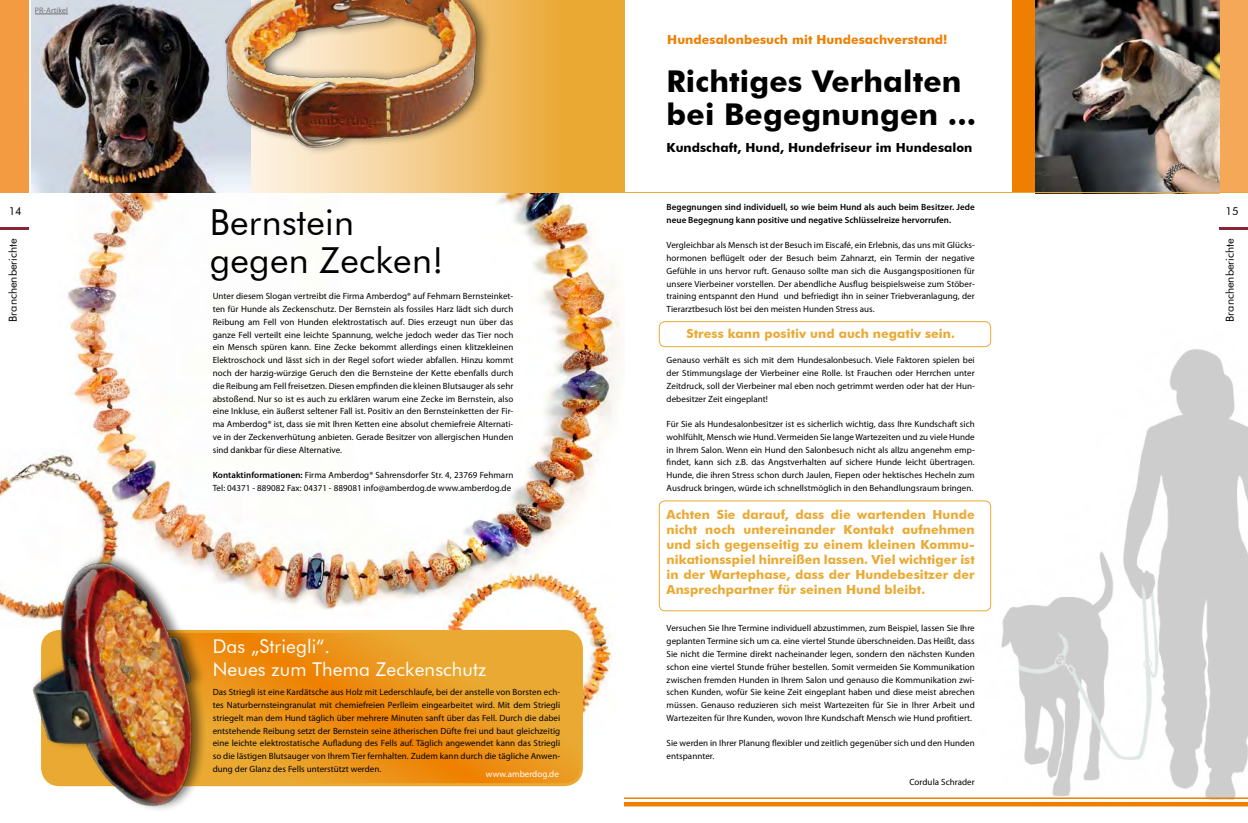
<style>
.page{position:relative;width:1248px;height:823px;background:#fff}
.page>*{position:absolute;margin:0;border:0;box-sizing:border-box;transform-origin:0 0}
.t1{font:35.8px/38px "Futura BT";letter-spacing:.005em;color:#000}
.t2{font:700 30px/33px "Futura BT";letter-spacing:.005em;color:#000}
.t3{font:19px/22.8px "Futura BT";letter-spacing:.005em;color:#fff}
.t4{font:700 12.5px/15px "Futura BT";letter-spacing:.005em;color:#eaa932;text-align:justify}
.t5{font:700 12.5px "Futura BT";letter-spacing:.005em;color:#000}
.t6{font:700 12.5px "Futura BT";letter-spacing:.005em;color:#ee7f00}
.t7{font:11px "Futura BT";color:#000}
.t8{font:9px/12.8px "Myriad Pro";letter-spacing:.005em;color:#000;text-align:justify}
.t9{font:600 9px/12.8px "Myriad Pro";letter-spacing:.005em;color:#000}
.t10{font:9px "Myriad Pro";letter-spacing:.005em;color:#fff}
.t11{font:8px "Myriad Pro";letter-spacing:.005em;color:#707173}
.s1{font-weight:600}
</style>
<div class="page">
<img style="left:67px;top:193px;width:553px;height:417px">
<img style="left:440px;top:567px;width:176px;height:147px">
<img style="left:0;top:448px;width:132px;height:87px">
<hr style="left:0;top:227px;width:28px;height:3px;background:#8a2337">
<svg style="left:250px;top:0;width:374px;height:193px;background:#eeb95b"></svg>
<svg style="left:241px;top:631px;width:340px;height:153px;background:#eb971d"></svg>
<div style="left:41px;top:629px;width:542px;height:156px;border:3px solid #eaa932;border-radius:17px"></div>
<div style="left:0;top:0;width:28px;height:193px;background:#f39b40"></div>
<img style="left:31px;top:0;width:219px;height:193px">
<div style="left:221px;top:0;width:269px;height:155px;background:#000;opacity:.55"></div>
<img style="left:213px;top:0;width:282px;height:151px">
<img style="left:0;top:535px;width:241px;height:275px">
<hr style="left:1219px;top:227px;width:28px;height:3px;background:#8a2337">
<img style="left:952px;top:330px;width:295px;height:470px">
<div style="left:1012px;top:0;width:235px;height:193px;background:#ee7f00"></div>
<div style="left:1219px;top:0;width:28px;height:193px;background:#f5a858"></div>
<img style="left:1035px;top:0;width:184px;height:192px">
<hr style="left:624px;top:192px;width:623px;height:1px;background:#eaa932">
<div style="left:659px;top:321px;width:331px;height:25px;background:#fff;border-radius:6px"></div>
<div style="left:659px;top:321px;width:331px;height:26px;border:1px solid #eaa932;border-radius:6px"></div>
<div style="left:659px;top:500px;width:331px;height:110px;background:#fff;border-radius:6px"></div>
<div style="left:659px;top:500px;width:331px;height:110px;border:1px solid #eaa932;border-radius:6px"></div>
<hr style="left:624px;top:797px;width:623px;height:1px;background:#ee7f00">
<div style="left:624px;top:801px;width:623px;height:5px;background:#ee7f00"></div>
<hr style="left:35px;top:14px;width:33px;height:1px;background:#707173">
<p class="t11" style="left:35px;top:5px;width:35px">PR-Artikel</p>
<p class="t7" style="left:9px;top:205px;width:14px">14</p>
<h1 class="t1" style="left:210px;top:203px;width:235px">Bernstein gegen Zecken!</h1>
<p class="t7" style="left:6px;top:321px;width:85px;rotate:-90deg">Branchenberichte</p>
<p class="t8" style="left:213px;top:289px;width:302px">Unter diesem Slogan vertreibt die Firma Amberdog® auf Fehmarn Bernsteinket&shy;ten für Hunde als Zeckenschutz. Der Bernstein als fossiles Harz lädt sich durch Reibung am Fell von Hunden elektrostatisch auf. Dies erzeugt nun über das ganze Fell verteilt eine leichte Spannung, welche jedoch weder das Tier noch ein Mensch spüren kann. Eine Zecke bekommt allerdings einen klitzekleinen Elektroschock und lässt sich in der Regel sofort wieder abfallen. Hinzu kommt noch der harzig-würzige Geruch den die Bernsteine der Kette ebenfalls durch die Reibung am Fell freisetzen. Diesen empfinden die kleinen Blutsauger als sehr abstoßend. Nur so ist es auch zu erklären warum eine Zecke im Bernstein, also eine Inkluse, ein äußerst seltener Fall ist. Positiv an den Bernsteinketten der Fir&shy;ma Amberdog® ist, dass sie mit Ihren Ketten eine absolut chemiefreie Alternati&shy;ve in der Zeckenverhütung anbieten. Gerade Besitzer von allergischen Hunden sind dankbar für diese Alternative.</p>
<p class="t8" style="left:213px;top:468px;width:302px"><span class="s1">Kontaktinformationen:</span> Firma Amberdog® Sahrensdorfer Str. 4, 23769 Fehmarn<br>Tel: 04371 - 889082 Fax: 04371 - 889081 info@amberdog.de www.amberdog.de</p>
<h3 class="t3" style="left:213px;top:634px;width:275px">Das „Striegli“.<br>Neues zum Thema Zeckenschutz</h3>
<p class="t8" style="left:213px;top:685px;width:349px">Das Striegli ist eine Kardätsche aus Holz mit Lederschlaufe, bei der anstelle von Borsten ech&shy;tes Naturbernsteingranulat mit chemiefreien Perlleim eingearbeitet wird. Mit dem Striegli striegelt man dem Hund täglich über mehrere Minuten sanft über das Fell. Durch die dabei entstehende Reibung setzt der Bernstein seine ätherischen Düfte frei und baut gleichzeitig eine leichte elektrostatische Aufladung des Fells auf. Täglich angewendet kann das Striegli so die lästigen Blutsauger von Ihrem Tier fernhalten. Zudem kann durch die tägliche Anwen&shy;dung der Glanz des Fells unterstützt werden.</p>
<p class="t10" style="left:486px;top:768px;width:74px">www.amberdog.de</p>
<h3 class="t6" style="left:667px;top:31px;width:282px">Hundesalonbesuch mit Hundesachverstand!</h3>
<h2 class="t2" style="left:666px;top:65px;width:311px">Richtiges Verhalten bei Begegnungen ...</h2>
<h3 class="t5" style="left:666px;top:140px;width:307px">Kundschaft, Hund, Hundefriseur im Hundesalon</h3>
<p class="t9" style="left:666px;top:200px;width:310px">Begegnungen sind individuell, so wie beim Hund als auch beim Besitzer. Jede neue Begegnung kann positive und negative Schlüsselreize hervorrufen.</p>
<p class="t8" style="left:666px;top:238px;width:310px">Vergleichbar als Mensch ist der Besuch im Eiscafé, ein Erlebnis, das uns mit Glücks&shy;hormonen beflügelt oder der Besuch beim Zahnarzt, ein Termin der negative Gefühle in uns hervor ruft. Genauso sollte man sich die Ausgangspositionen für unsere Vierbeiner vorstellen. Der abendliche Ausflug beispielsweise zum Stöber&shy;training entspannt den Hund und befriedigt ihn in seiner Triebveranlagung, der Tierarztbesuch löst bei den meisten Hunden Stress aus.</p>
<h3 class="t4" style="left:686px;top:326px;width:270px">Stress kann positiv und auch negativ sein.</h3>
<p class="t8" style="left:666px;top:353px;width:310px">Genauso verhält es sich mit dem Hundesalonbesuch. Viele Faktoren spielen bei der Stimmungslage der Vierbeiner eine Rolle. Ist Frauchen oder Herrchen unter Zeitdruck, soll der Vierbeiner mal eben noch getrimmt werden oder hat der Hun&shy;debesitzer Zeit eingeplant!</p>
<p class="t8" style="left:666px;top:417px;width:310px">Für Sie als Hundesalonbesitzer ist es sicherlich wichtig, dass Ihre Kundschaft sich wohlfühlt, Mensch wie Hund. Vermeiden Sie lange Wartezeiten und zu viele Hunde in Ihrem Salon. Wenn ein Hund den Salonbesuch nicht als allzu angenehm emp&shy;findet, kann sich z.B. das Angstverhalten auf sichere Hunde leicht übertragen.<br>Hunde, die ihren Stress schon durch Jaulen, Fiepen oder hektisches Hecheln zum Ausdruck bringen, würde ich schnellstmöglich in den Behandlungsraum bringen.</p>
<p class="t4" style="left:666px;top:506px;width:310px">Achten Sie darauf, dass die wartenden Hunde nicht noch untereinander Kontakt aufnehmen und sich gegenseitig zu einem kleinen Kommu&shy;nikationsspiel hinreißen lassen. Viel wichtiger ist in der Wartephase, dass der Hundebesitzer der Ansprechpartner für seinen Hund bleibt.</p>
<p class="t8" style="left:666px;top:621px;width:310px">Versuchen Sie Ihre Termine individuell abzustimmen, zum Beispiel, lassen Sie Ihre geplanten Termine sich um ca. eine viertel Stunde überschneiden. Das Heißt, dass Sie nicht die Termine direkt nacheinander legen, sondern den nächsten Kunden schon eine viertel Stunde früher bestellen. Somit vermeiden Sie Kommunikation zwischen fremden Hunden in Ihrem Salon und genauso die Kommunikation zwi&shy;schen Kunden, wofür Sie keine Zeit eingeplant haben und diese meist abrechen müssen. Genauso reduzieren sich meist Wartezeiten für Sie in Ihrer Arbeit und Wartezeiten für Ihre Kunden, wovon Ihre Kundschaft Mensch wie Hund profitiert.</p>
<p class="t8" style="left:666px;top:736px;width:309px">Sie werden in Ihrer Planung flexibler und zeitlich gegenüber sich und den Hunden entspannter.</p>
<p class="t8" style="left:909px;top:774px;width:67px">Cordula Schrader</p>
<p class="t7" style="left:1225px;top:205px;width:14px">15</p>
<p class="t7" style="left:1223px;top:321px;width:85px;rotate:-90deg">Branchenberichte</p>
</div>
